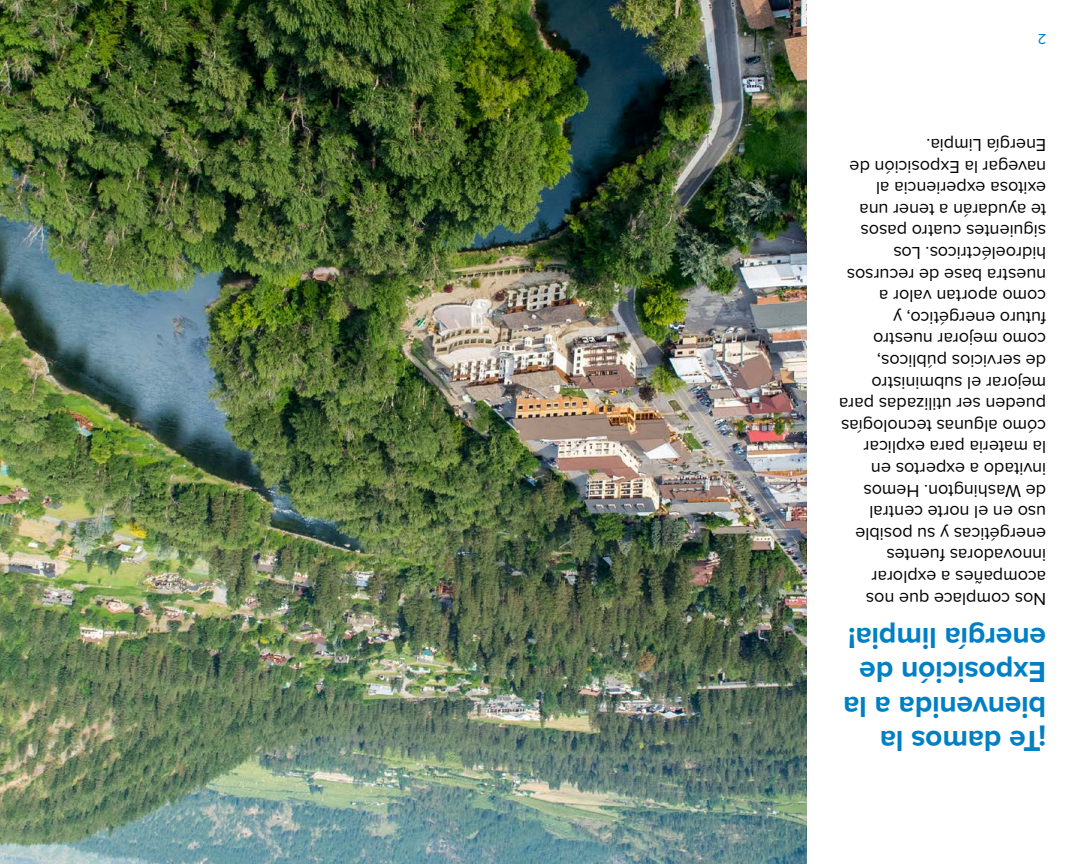
<style>
.page{position:relative;width:1080px;height:864px;background:#fff}
.page>*{position:absolute;margin:0;border:0;box-sizing:border-box;transform-origin:0 0}
.t1{font:700 30px/34.5px "Proxima Nova";letter-spacing:-.005em;color:#0080c4}
.t2{font:18px/21.6px "Proxima Nova";color:#000}
.t3{font:15px "Proxima Nova";color:#0080c4}
</style>
<div class="page">
<img style="left:0;top:0;width:807px;height:864px">
<p class="t3" style="left:1047px;top:50px;width:10px;rotate:-180deg">2</p>
<p class="t2" style="left:1046px;top:610px;width:209px;rotate:-180deg">Nos complace que nos acompañes a explorar innovadoras fuentes energéticas y su posible uso en el norte central<br>de Washington. Hemos invitado a expertos en<br>la materia para explicar cómo algunas tecnologías pueden ser utilizadas para mejorar el subministro<br>de servicios públicos, como mejorar nuestro futuro energético, y<br>como aportan valor a nuestra base de recursos hidroeléctricos. Los siguientes cuatro pasos<br>te ayudarán a tener una exitosa experiencia al navegar la Exposición de<br>Energía Limpia.</p>
<h1 class="t1" style="left:1046px;top:759px;width:204px;rotate:-180deg">¡Te damos la bienvenida a la<br>Exposición de energía limpia!</h1>
</div>
